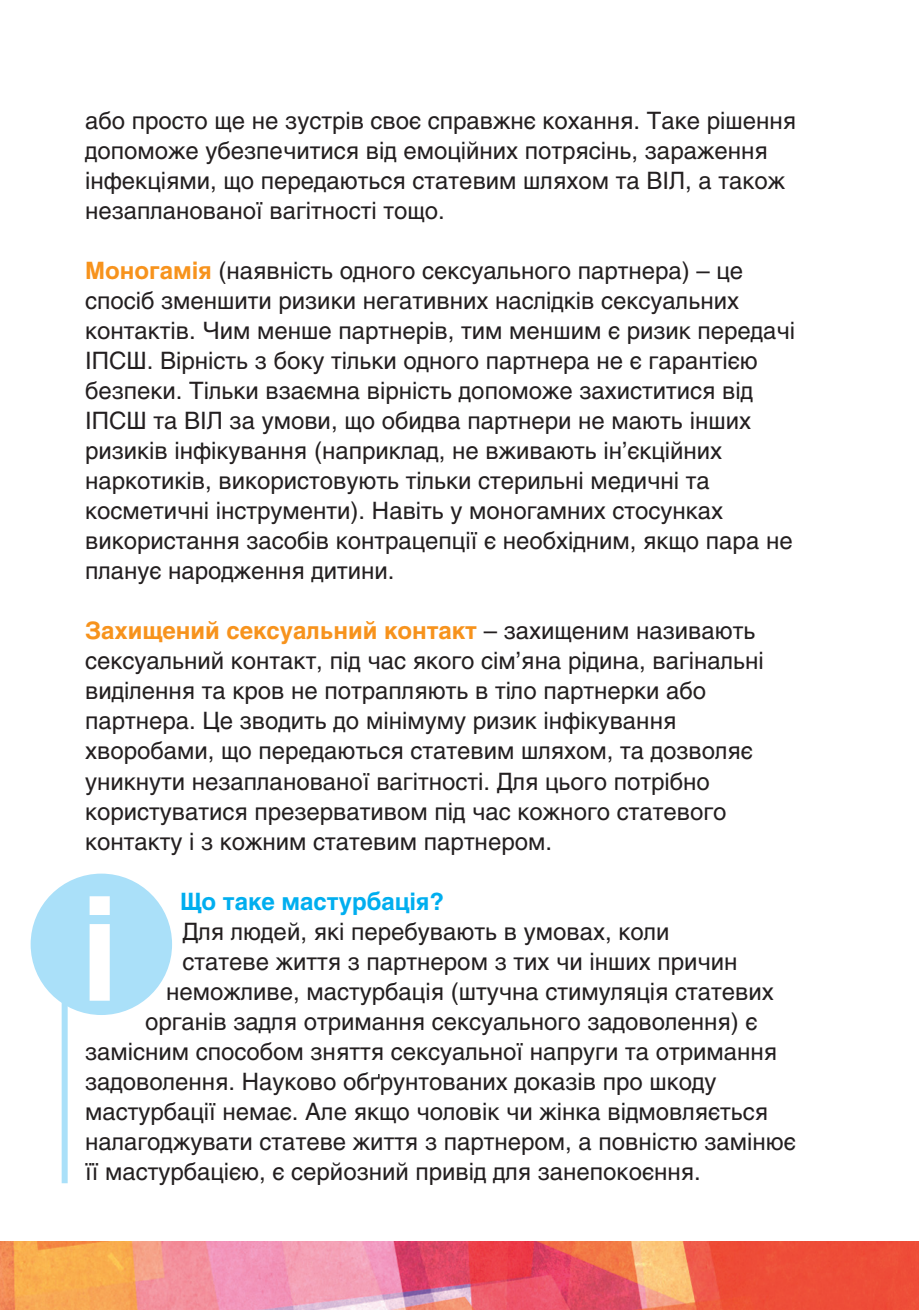
<style>
.page{position:relative;width:919px;height:1310px;background:#fff}
.page>*{position:absolute;margin:0;border:0;box-sizing:border-box;transform-origin:0 0}
.t1{font:700 144px "AG Letterica C";color:#fff}
.t2{font:24px/30px "AG Letterica C";color:#231f20}
.t3{font:700 24px "AG Letterica C";color:#00aeef}
.s1{font-weight:700;color:#f7931d}
</style>
<div class="page">
<div style="left:62px;top:951px;width:6px;height:232px;background:#aae0f9"></div>
<div style="left:31px;top:873px;width:141px;height:142px;background:#aae0f9;border-radius:50%"></div>
<img style="left:0;top:1242px;width:918px;height:68px">
<p class="t2" style="left:85px;top:106px;width:712px">або просто ще не зустрів своє справжнє кохання. Таке рішення допоможе убезпечитися від емоційних потрясінь, зараження інфекціями, що передаються статевим шляхом та ВІЛ, а також незапланованої вагітності тощо.</p>
<p class="t2" style="left:85px;top:256px;width:711px"><span class="s1">Моногамія</span> (наявність одного сексуального партнера) – це спосіб зменшити ризики негативних наслідків сексуальних контактів. Чим менше партнерів, тим меншим є ризик передачі ІПСШ. Вірність з боку тільки одного партнера не є гарантією безпеки. Тільки взаємна вірність допоможе захиститися від ІПСШ та ВІЛ за умови, що обидва партнери не мають інших ризиків інфікування (наприклад, не вживають ін’єкційних наркотиків, використовують тільки стерильні медичні та косметичні інструменти). Навіть у моногамних стосунках використання засобів контрацепції є необхідним, якщо пара не планує народження дитини.</p>
<p class="t2" style="left:85px;top:616px;width:680px"><span class="s1">Захищений сексуальний контакт</span> – захищеним називають сексуальний контакт, під час якого сім’яна рідина, вагінальні виділення та кров не потрапляють в тіло партнерки або партнера. Це зводить до мінімуму ризик інфікування хворобами, що передаються статевим шляхом, та дозволяє уникнути незапланованої вагітності. Для цього потрібно користуватися презервативом під час кожного статевого контакту і з кожним статевим партнером.</p>
<p class="t3" style="left:180px;top:887px;width:265px">Що таке мастурбація?</p>
<p class="t2" style="left:182px;top:916px;width:488px">Для людей, які перебувають в умовах, коли</p>
<p class="t2" style="left:182px;top:946px;width:556px">статеве життя з партнером з тих чи інших причин</p>
<p class="t2" style="left:166px;top:976px;width:609px">неможливе, мастурбація (штучна стимуляція статевих</p>
<p class="t2" style="left:145px;top:1006px;width:614px">органів задля отримання сексуального задоволення) є</p>
<p class="t2" style="left:85px;top:1036px;width:693px">замісним способом зняття сексуальної напруги та отримання</p>
<p class="t2" style="left:85px;top:1066px;width:633px">задоволення. Науково обгрунтованих доказів про шкоду</p>
<p class="t2" style="left:85px;top:1096px;width:684px">мастурбації немає. Але якщо чоловік чи жінка відмовляється</p>
<p class="t2" style="left:85px;top:1126px;width:712px">налагоджувати статеве життя з партнером, а повністю замінює</p>
<p class="t2" style="left:85px;top:1156px;width:617px">її мастурбацією, є серйозний привід для занепокоєння.</p>
<h1 class="t1" style="left:80px;top:866px;width:42px">i</h1>
</div>
